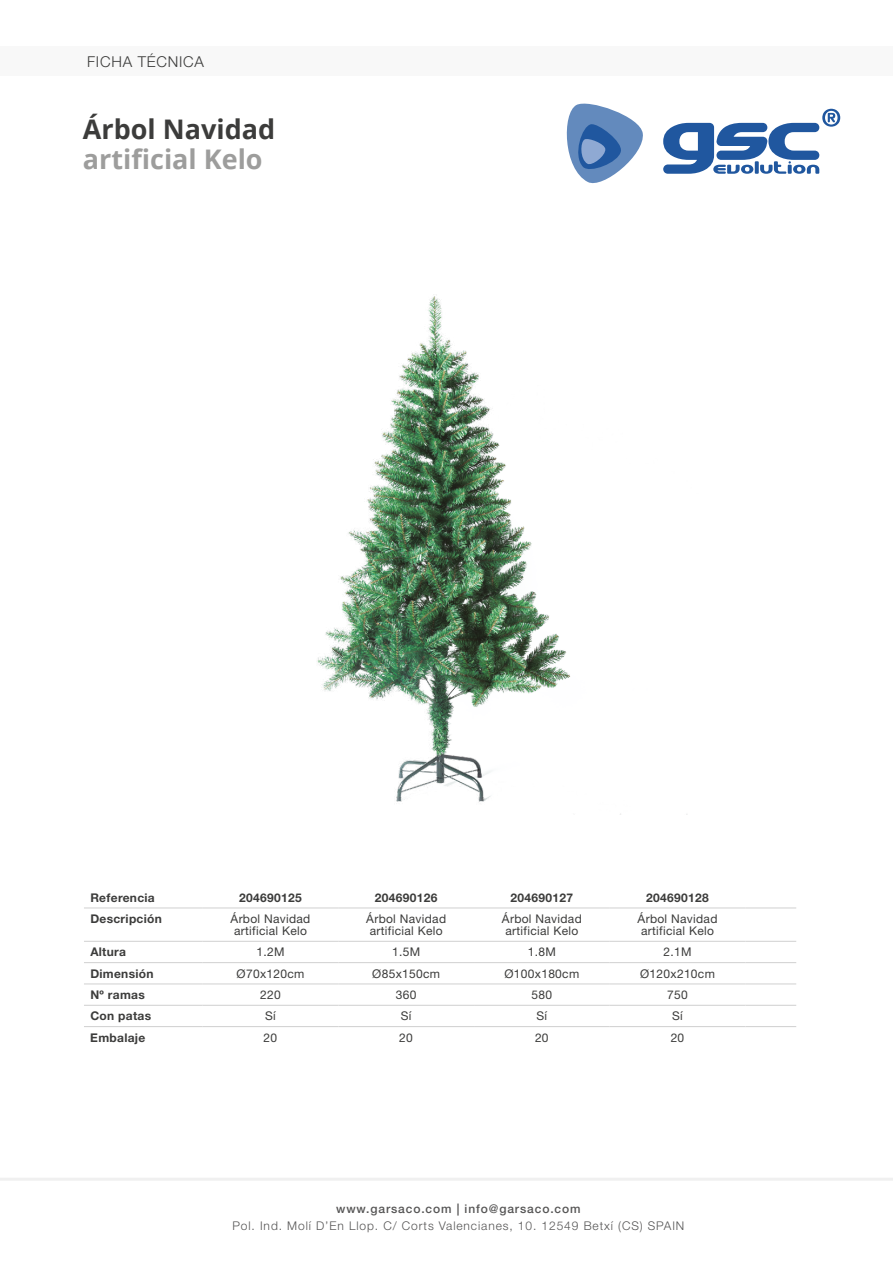
<style>
.page{position:relative;width:893px;height:1263px;background:#fff}
.page>*{position:absolute;margin:0;border:0;box-sizing:border-box;transform-origin:0 0}
.t1{font:700 27px "Open Sans";color:#9d9d9c}
.t2{font:700 27px "Open Sans";color:#3c3c3b}
.t3{font:300 15px "Helvetica Neue LT Std";letter-spacing:.05em;color:#3c3c3b}
.t4{font:12px/12px "Helvetica Neue LT Std";letter-spacing:.025em;color:#3c3c3b}
.t5{font:700 12px "Helvetica Neue LT Std";letter-spacing:.025em;color:#3c3c3b}
.t6{font:300 12px "Helvetica Neue LT Std";letter-spacing:.075em;color:#565555}
.t7{font:500 12px "Helvetica Neue LT Std";letter-spacing:.075em;color:#565555}
</style>
<div class="page">
<svg style="left:663px;top:109px;width:177px;height:65px"></svg>
<svg style="left:566px;top:103px;width:77px;height:81px"></svg>
<hr style="left:0;top:1178px;width:893px;height:3px;background:#f0f0f0">
<div style="left:0;top:47px;width:893px;height:29px;background:#f8f8f8"></div>
<hr style="left:84px;top:941px;width:119px;height:1px;background:#d0d0d0">
<hr style="left:203px;top:941px;width:135px;height:1px;background:#d0d0d0">
<hr style="left:338px;top:941px;width:136px;height:1px;background:#d0d0d0">
<hr style="left:474px;top:941px;width:136px;height:1px;background:#d0d0d0">
<hr style="left:610px;top:941px;width:135px;height:1px;background:#d0d0d0">
<hr style="left:745px;top:941px;width:51px;height:1px;background:#d0d0d0">
<hr style="left:84px;top:962px;width:119px;height:1px;background:#d0d0d0">
<hr style="left:203px;top:962px;width:135px;height:1px;background:#d0d0d0">
<hr style="left:338px;top:962px;width:136px;height:1px;background:#d0d0d0">
<hr style="left:474px;top:962px;width:136px;height:1px;background:#d0d0d0">
<hr style="left:610px;top:962px;width:135px;height:1px;background:#d0d0d0">
<hr style="left:745px;top:962px;width:51px;height:1px;background:#d0d0d0">
<hr style="left:84px;top:983px;width:119px;height:1px;background:#d0d0d0">
<hr style="left:203px;top:983px;width:135px;height:1px;background:#d0d0d0">
<hr style="left:338px;top:983px;width:136px;height:1px;background:#d0d0d0">
<hr style="left:474px;top:983px;width:136px;height:1px;background:#d0d0d0">
<hr style="left:610px;top:983px;width:135px;height:1px;background:#d0d0d0">
<hr style="left:745px;top:983px;width:51px;height:1px;background:#d0d0d0">
<hr style="left:84px;top:1005px;width:119px;height:1px;background:#d0d0d0">
<hr style="left:203px;top:1005px;width:135px;height:1px;background:#d0d0d0">
<hr style="left:338px;top:1005px;width:136px;height:1px;background:#d0d0d0">
<hr style="left:474px;top:1005px;width:136px;height:1px;background:#d0d0d0">
<hr style="left:610px;top:1005px;width:135px;height:1px;background:#d0d0d0">
<hr style="left:745px;top:1005px;width:51px;height:1px;background:#d0d0d0">
<hr style="left:84px;top:1026px;width:119px;height:1px;background:#d0d0d0">
<hr style="left:203px;top:1026px;width:135px;height:1px;background:#d0d0d0">
<hr style="left:338px;top:1026px;width:136px;height:1px;background:#d0d0d0">
<hr style="left:474px;top:1026px;width:136px;height:1px;background:#d0d0d0">
<hr style="left:610px;top:1026px;width:135px;height:1px;background:#d0d0d0">
<hr style="left:745px;top:1026px;width:51px;height:1px;background:#d0d0d0">
<hr style="left:84px;top:907px;width:119px;height:1px;background:#d0d0d0">
<hr style="left:203px;top:907px;width:135px;height:1px;background:#d0d0d0">
<hr style="left:338px;top:907px;width:136px;height:1px;background:#d0d0d0">
<hr style="left:474px;top:907px;width:136px;height:1px;background:#d0d0d0">
<hr style="left:610px;top:907px;width:135px;height:1px;background:#d0d0d0">
<hr style="left:745px;top:907px;width:51px;height:1px;background:#d0d0d0">
<img style="left:317px;top:294px;width:304px;height:520px">
<p class="t3" style="left:87px;top:52px;width:118px">FICHA TÉCNICA</p>
<h1 class="t2" style="left:83px;top:110px;width:194px">Árbol Navidad</h1>
<h1 class="t1" style="left:83px;top:140px;width:181px">artificial Kelo</h1>
<p class="t5" style="left:90px;top:890px;width:66px">Referencia</p>
<p class="t5" style="left:239px;top:890px;width:64px">204690125</p>
<p class="t5" style="left:375px;top:890px;width:64px">204690126</p>
<p class="t5" style="left:511px;top:890px;width:64px">204690127</p>
<p class="t5" style="left:646px;top:890px;width:64px">204690128</p>
<p class="t5" style="left:90px;top:911px;width:73px">Descripción</p>
<p class="t4" style="left:231px;top:912px;width:81px">Árbol Navidad artificial Kelo</p>
<p class="t4" style="left:366px;top:912px;width:81px">Árbol Navidad artificial Kelo</p>
<p class="t4" style="left:502px;top:912px;width:81px">Árbol Navidad artificial Kelo</p>
<p class="t4" style="left:638px;top:912px;width:81px">Árbol Navidad artificial Kelo</p>
<p class="t5" style="left:90px;top:944px;width:37px">Altura</p>
<p class="t4" style="left:257px;top:946px;width:30px">1.2M</p>
<p class="t4" style="left:392px;top:946px;width:30px">1.5M</p>
<p class="t4" style="left:528px;top:946px;width:30px">1.8M</p>
<p class="t4" style="left:663px;top:946px;width:30px">2.1M</p>
<p class="t5" style="left:90px;top:966px;width:65px">Dimensión</p>
<p class="t4" style="left:237px;top:967px;width:69px">Ø70x120cm</p>
<p class="t4" style="left:372px;top:967px;width:69px">Ø85x150cm</p>
<p class="t4" style="left:504px;top:967px;width:76px">Ø100x180cm</p>
<p class="t4" style="left:640px;top:967px;width:76px">Ø120x210cm</p>
<p class="t5" style="left:90px;top:987px;width:56px">Nº ramas</p>
<p class="t4" style="left:260px;top:988px;width:22px">220</p>
<p class="t4" style="left:396px;top:988px;width:22px">360</p>
<p class="t4" style="left:532px;top:988px;width:22px">580</p>
<p class="t4" style="left:667px;top:988px;width:22px">750</p>
<p class="t5" style="left:90px;top:1008px;width:62px">Con patas</p>
<p class="t4" style="left:265px;top:1010px;width:12px">Sí</p>
<p class="t4" style="left:401px;top:1010px;width:12px">Sí</p>
<p class="t4" style="left:536px;top:1010px;width:12px">Sí</p>
<p class="t4" style="left:672px;top:1010px;width:12px">Sí</p>
<p class="t5" style="left:90px;top:1030px;width:57px">Embalaje</p>
<p class="t4" style="left:264px;top:1031px;width:15px">20</p>
<p class="t4" style="left:399px;top:1031px;width:15px">20</p>
<p class="t4" style="left:535px;top:1031px;width:15px">20</p>
<p class="t4" style="left:671px;top:1031px;width:15px">20</p>
<p class="t7" style="left:336px;top:1202px;width:246px">www.garsaco.com | info@garsaco.com</p>
<p class="t6" style="left:232px;top:1218px;width:453px">Pol. Ind. Molí D’En Llop. C/ Corts Valencianes, 10. 12549 Betxí (CS) SPAIN</p>
</div>
